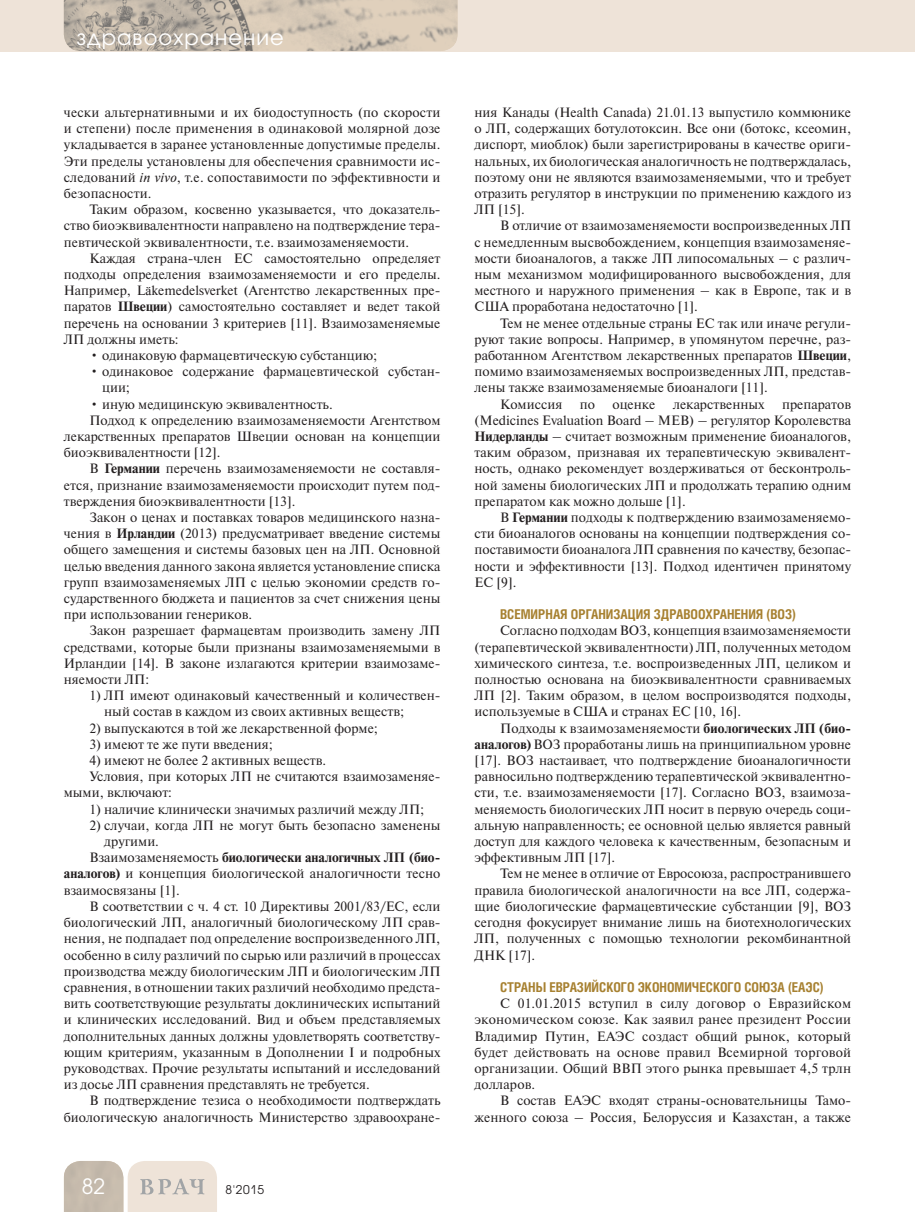
<style>
.page{position:relative;width:915px;height:1212px;background:#fff}
.page>*{position:absolute;margin:0;border:0;box-sizing:border-box;transform-origin:0 0}
.t1{font:21px "Avant Garde Gothic C";letter-spacing:.05em;color:#fff}
.t2{font:13.5px/16.2px "Newton C";color:#231f20;text-align:justify}
.t3{font:700 13.5px "Helios Cond";color:#a78131}
.t4{font:700 13.5px "Newton C";color:#231f20}
.t5{font:12px "Avant Garde Gothic C";color:#231f20}
.s1{font-style:italic}
.s2{font-family:"Times New Roman"}
.s3{font-weight:700}
.s4{font-weight:400}
</style>
<div class="page">
<div style="left:0;top:0;width:914px;height:51px;background:#eee3d8"></div>
<svg style="left:64px;top:1161px;width:153px;height:51px;background:#dcd2c7"></svg>
<img style="left:64px;top:0;width:393px;height:51px">
<h1 class="t1" style="left:77px;top:27px;width:209px">здравоохранение</h1>
<p class="t2" style="left:64px;top:106px;width:378px">чески альтернативными и их биодоступность (по скорости и степени) после применения в одинаковой молярной дозе укладывается в заранее установленные допустимые пределы.<br>Эти пределы установлены для обеспечения сравнимости ис&shy;следований <span class="s1">in vivo</span>, т.е. сопоставимости по эффективности и безопасности.</p>
<p class="t2" style="left:64px;top:203px;width:378px;text-indent:26px">Таким образом, косвенно указывается, что доказатель&shy;ство биоэквивалентности направлено на подтверждение тера&shy;певтической эквивалентности, т.е. взаимозаменяемости.</p>
<p class="t2" style="left:64px;top:251px;width:378px;text-indent:26px">Каждая страна-член ЕС самостоятельно определяет подходы определения взаимозаменяемости и его пределы.<br>Например, L<span class="s2">ä</span>kemedelsverket (Агентство лекарственных пре&shy;паратов <span class="s3">Швеции</span>) самостоятельно составляет и ведет такой перечень на основании 3 критериев [11]. Взаимозаменяемые ЛП должны иметь:</p>
<p class="t2" style="left:89px;top:349px;width:289px">• одинаковую фармацевтическую субстанцию;</p>
<p class="t2" style="left:102px;top:365px;width:340px;text-indent:-13px">• одинаковое содержание фармацевтической субстан&shy;ции;</p>
<p class="t2" style="left:89px;top:397px;width:245px">• иную медицинскую эквивалентность.</p>
<p class="t2" style="left:89px;top:413px;width:352px">Подход к определению взаимозаменяемости Агентством</p>
<p class="t2" style="left:64px;top:430px;width:378px">лекарственных препаратов Швеции основан на концепции</p>
<p class="t2" style="left:64px;top:446px;width:158px">биоэквивалентности [12].</p>
<p class="t2" style="left:89px;top:462px;width:352px">В <span class="s3">Германии</span> перечень взаимозаменяемости не составля-</p>
<p class="t2" style="left:64px;top:478px;width:378px">ется, признание взаимозаменяемости происходит путем под-</p>
<p class="t2" style="left:64px;top:494px;width:233px">тверждения биоэквивалентности [13].</p>
<p class="t2" style="left:89px;top:511px;width:352px">Закон о ценах и поставках товаров медицинского назна-</p>
<p class="t2" style="left:64px;top:527px;width:378px">чения в <span class="s3">Ирландии</span> (2013) предусматривает введение системы</p>
<p class="t2" style="left:64px;top:543px;width:378px">общего замещения и системы базовых цен на ЛП. Основной</p>
<p class="t2" style="left:64px;top:559px;width:378px">целью введения данного закона является установление списка</p>
<p class="t2" style="left:64px;top:575px;width:378px">групп взаимозаменяемых ЛП с целью экономии средств го-</p>
<p class="t2" style="left:64px;top:592px;width:378px">сударственного бюджета и пациентов за счет снижения цены</p>
<p class="t2" style="left:64px;top:608px;width:190px">при использовании генериков.</p>
<p class="t2" style="left:89px;top:624px;width:352px">Закон разрешает фармацевтам производить замену ЛП</p>
<p class="t2" style="left:64px;top:640px;width:378px">средствами, которые были признаны взаимозаменяемыми в</p>
<p class="t2" style="left:64px;top:656px;width:378px">Ирландии [14]. В законе излагаются критерии взаимозаме-</p>
<p class="t2" style="left:64px;top:673px;width:87px">няемости ЛП:</p>
<p class="t2" style="left:104px;top:689px;width:337px;text-indent:-15px">1) ЛП имеют одинаковый качественный и количествен&shy;ный состав в каждом из своих активных веществ;</p>
<p class="t2" style="left:89px;top:721px;width:290px">2) выпускаются в той же лекарственной форме;</p>
<p class="t2" style="left:89px;top:737px;width:185px">3) имеют те же пути введения;</p>
<p class="t2" style="left:89px;top:754px;width:238px">4) имеют не более 2 активных веществ.</p>
<p class="t2" style="left:89px;top:770px;width:352px">Условия, при которых ЛП не считаются взаимозаменяе-</p>
<p class="t2" style="left:64px;top:786px;width:110px">мыми, включают:</p>
<p class="t2" style="left:89px;top:802px;width:336px">1) наличие клинически значимых различий между ЛП;</p>
<p class="t2" style="left:89px;top:818px;width:352px">2) случаи, когда ЛП не могут быть безопасно заменены</p>
<p class="t2" style="left:104px;top:835px;width:56px">другими.</p>
<p class="t4" style="left:89px;top:852px;width:352px"><span class="s4">Взаимозаменяемость</span> биологически аналогичных ЛП (био-</p>
<p class="t2" style="left:64px;top:867px;width:378px"><span class="s3">аналогов)</span> и концепция биологической аналогичности тесно</p>
<p class="t2" style="left:64px;top:883px;width:117px">взаимосвязаны [1].</p>
<p class="t2" style="left:89px;top:899px;width:352px">В соответствии с ч. 4 ст. 10 Директивы 2001/83/EC, если</p>
<p class="t2" style="left:64px;top:916px;width:378px">биологический ЛП, аналогичный биологическому ЛП срав-</p>
<p class="t2" style="left:64px;top:932px;width:378px">нения, не подпадает под определение воспроизведенного ЛП,</p>
<p class="t2" style="left:64px;top:948px;width:378px">особенно в силу различий по сырью или различий в процессах</p>
<p class="t2" style="left:64px;top:964px;width:378px">производства между биологическим ЛП и биологическим ЛП</p>
<p class="t2" style="left:64px;top:980px;width:378px">сравнения, в отношении таких различий необходимо предста-</p>
<p class="t2" style="left:64px;top:997px;width:378px">вить соответствующие результаты доклинических испытаний</p>
<p class="t2" style="left:64px;top:1013px;width:378px">и клинических исследований. Вид и объем представляемых</p>
<p class="t2" style="left:64px;top:1029px;width:378px">дополнительных данных должны удовлетворять соответству-</p>
<p class="t2" style="left:64px;top:1045px;width:378px">ющим критериям, указанным в Дополнении I и подробных</p>
<p class="t2" style="left:64px;top:1061px;width:378px">руководствах. Прочие результаты испытаний и исследований</p>
<p class="t2" style="left:64px;top:1078px;width:307px">из досье ЛП сравнения представлять не требуется.</p>
<p class="t2" style="left:89px;top:1094px;width:352px">В подтверждение тезиса о необходимости подтверждать</p>
<p class="t2" style="left:64px;top:1110px;width:378px">биологическую аналогичность Министерство здравоохране-</p>
<h1 class="t1" style="left:82px;top:1177px;width:25px">82</h1>
<p class="t5" style="left:225px;top:1184px;width:40px">8'2015</p>
<p class="t2" style="left:474px;top:106px;width:378px">ния Канады (Health Canada) 21.01.13 выпустило коммюнике о ЛП, содержащих ботулотоксин. Все они (ботокс, ксеомин, диспорт, миоблок) были зарегистрированы в качестве ориги&shy;нальных, их биологическая аналогичность не подтверждалась, поэтому они не являются взаимозаменяемыми, что и требует отразить регулятор в инструкции по применению каждого из ЛП [15].</p>
<p class="t2" style="left:474px;top:219px;width:378px;text-indent:26px">В отличие от взаимозаменяемости воспроизведенных ЛП с немедленным высвобождением, концепция взаимозаменяе&shy;мости биоаналогов, а также ЛП липосомальных – с различ&shy;ным механизмом модифицированного высвобождения, для местного и наружного применения – как в Европе, так и в США проработана недостаточно [1].</p>
<p class="t2" style="left:500px;top:316px;width:352px">Тем не менее отдельные страны ЕС так или иначе регули-</p>
<p class="t2" style="left:474px;top:332px;width:378px">руют такие вопросы. Например, в упомянутом перечне, раз-</p>
<p class="t2" style="left:474px;top:349px;width:378px">работанном Агентством лекарственных препаратов <span class="s3">Швеции</span>,</p>
<p class="t2" style="left:474px;top:365px;width:378px">помимо взаимозаменяемых воспроизведенных ЛП, представ-</p>
<p class="t2" style="left:474px;top:381px;width:295px">лены также взаимозаменяемые биоаналоги [11].</p>
<p class="t2" style="left:500px;top:397px;width:64px">Комиссия</p>
<p class="t2" style="left:579px;top:397px;width:17px">по</p>
<p class="t2" style="left:612px;top:397px;width:45px">оценке</p>
<p class="t2" style="left:672px;top:397px;width:93px">лекарственных</p>
<p class="t2" style="left:474px;top:397px;width:378px;text-indent:307px">препаратов (Medicines Evaluation Board – MEB) – регулятор Королевства <span class="s3">Нидерланды</span> – считает возможным применение биоаналогов, таким образом, признавая их терапевтическую эквивалент&shy;ность, однако рекомендует воздерживаться от бесконтроль&shy;ной замены биологических ЛП и продолжать терапию одним препаратом как можно дольше [1].</p>
<p class="t2" style="left:474px;top:511px;width:378px;text-indent:26px">В <span class="s3">Германии</span> подходы к подтверждению взаимозаменяемо&shy;сти биоаналогов основаны на концепции подтверждения со&shy;поставимости биоаналога ЛП сравнения по качеству, безопас&shy;ности и эффективности [13]. Подход идентичен принятому ЕС [9].</p>
<p class="t3" style="left:500px;top:609px;width:297px">ВСЕМИРНАЯ ОРГАНИЗАЦИЯ ЗДРАВООХРАНЕНИЯ (ВОЗ)</p>
<p class="t2" style="left:474px;top:624px;width:378px;text-indent:26px">Согласно подходам ВОЗ, концепция взаимозаменяемости (терапевтической эквивалентности) ЛП, полученных методом химического синтеза, т.е. воспроизведенных ЛП, целиком и полностью основана на биоэквивалентности сравниваемых ЛП [2]. Таким образом, в целом воспроизводятся подходы, используемые в США и странах ЕС [10, 16].</p>
<p class="t2" style="left:474px;top:721px;width:378px;text-indent:26px">Подходы к взаимозаменяемости <span class="s3">биологических ЛП (био&shy;аналогов)</span> ВОЗ проработаны лишь на принципиальном уровне [17]. ВОЗ настаивает, что подтверждение биоаналогичности равносильно подтверждению терапевтической эквивалентно&shy;сти, т.е. взаимозаменяемости [17]. Согласно ВОЗ, взаимоза&shy;меняемость биологических ЛП носит в первую очередь соци&shy;альную направленность; ее основной целью является равный доступ для каждого человека к качественным, безопасным и эффективным ЛП [17].</p>
<p class="t2" style="left:474px;top:867px;width:378px;text-indent:26px">Тем не менее в отличие от Евросоюза, распространившего правила биологической аналогичности на все ЛП, содержа&shy;щие биологические фармацевтические субстанции [9], ВОЗ сегодня фокусирует внимание лишь на биотехнологических ЛП, полученных с помощью технологии рекомбинантной ДНК [17].</p>
<p class="t3" style="left:500px;top:982px;width:325px">СТРАНЫ ЕВРАЗИЙСКОГО ЭКОНОМИЧЕСКОГО СОЮЗА (ЕАЭС)</p>
<p class="t2" style="left:474px;top:997px;width:378px;text-indent:26px">С 01.01.2015 вступил в силу договор о Евразийском экономическом союзе. Как заявил ранее президент России Владимир Путин, ЕАЭС создаст общий рынок, который будет действовать на основе правил Всемирной торговой организации. Общий ВВП этого рынка превышает 4,5 трлн долларов.</p>
<p class="t2" style="left:474px;top:1094px;width:378px;text-align:right">В состав ЕАЭС входят страны-основательницы Тамо&shy;женного союза – Россия, Белоруссия и Казахстан, а также</p>
</div>
